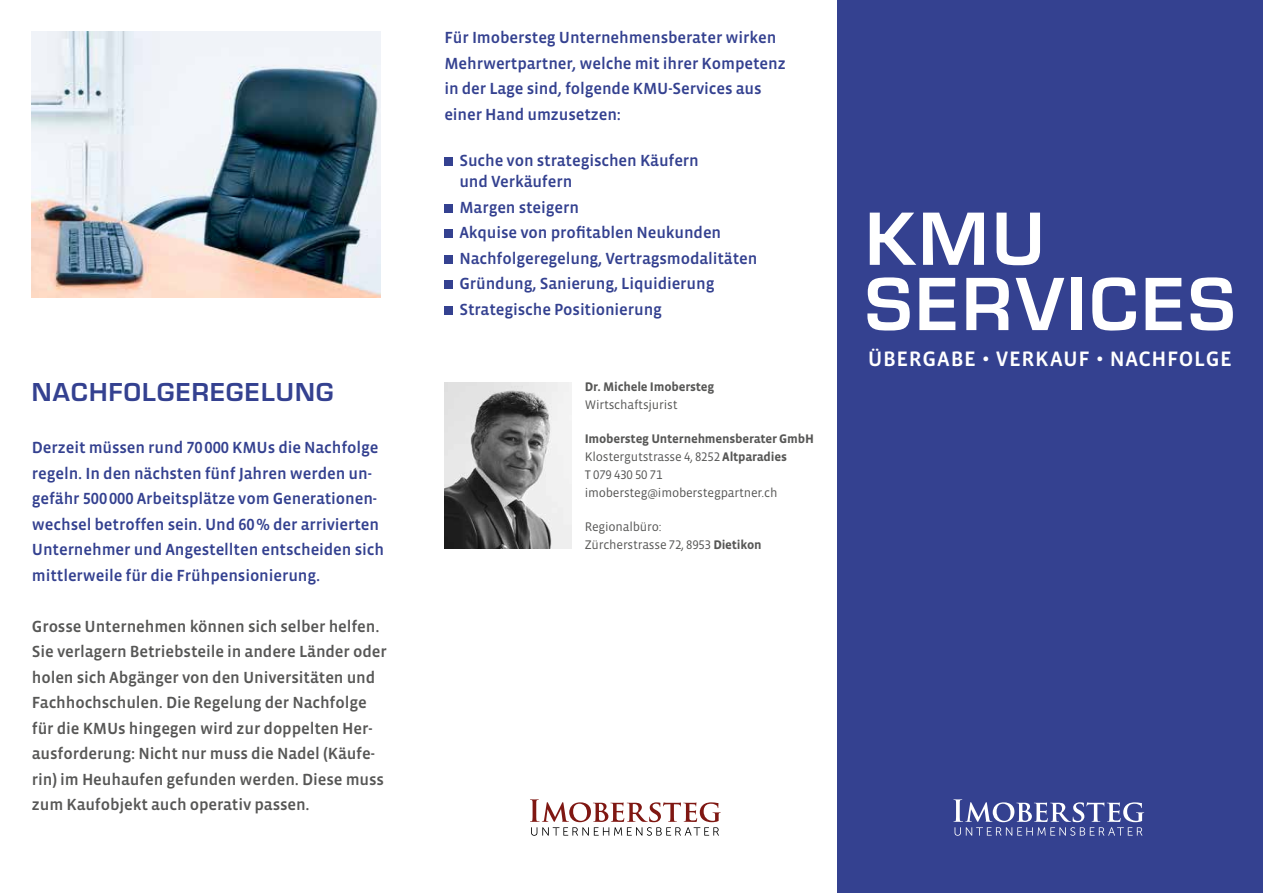
<style>
.page{position:relative;width:1263px;height:893px;background:#fff}
.page>*{position:absolute;margin:0;border:0;box-sizing:border-box;transform-origin:0 0}
.t1{font:600 69.6px/65.2px "Eurostile LT Std";letter-spacing:.05em;color:#fff}
.t2{font:600 24px "Eurostile LT Std";letter-spacing:.05em;color:#344190}
.t3{font:500 21.45px "Vista Sans OTCE";letter-spacing:.03em;color:#fff}
.t4{font:500 16.5px/25.5px "Vista Sans OTCE";letter-spacing:-.01em;color:#344190}
.t5{font:500 16.5px/25.5px "Vista Sans OTCE";letter-spacing:-.01em;color:#575756}
.t6{font:12.75px/18px "Vista Sans OTCE";letter-spacing:-.015em;color:#575756}
.t7{font:700 12.75px "Vista Sans OTCE";letter-spacing:-.015em;color:#575756}
.s1{font-weight:700}
</style>
<div class="page">
<div style="left:838px;top:0;width:425px;height:893px;background:#344190"></div>
<img style="left:444px;top:383px;width:128px;height:166px">
<svg style="left:530px;top:799px;width:191px;height:37px"></svg>
<svg style="left:953px;top:799px;width:191px;height:37px"></svg>
<img style="left:32px;top:32px;width:349px;height:266px">
<div style="left:444px;top:157px;width:9px;height:9px;background:#344190"></div>
<div style="left:444px;top:204px;width:9px;height:9px;background:#344190"></div>
<div style="left:444px;top:229px;width:9px;height:9px;background:#344190"></div>
<div style="left:444px;top:255px;width:9px;height:9px;background:#344190"></div>
<div style="left:444px;top:280px;width:9px;height:9px;background:#344190"></div>
<div style="left:444px;top:306px;width:9px;height:9px;background:#344190"></div>
<h2 class="t2" style="left:32px;top:377px;width:303px">NACHFOLGEREGELUNG</h2>
<p class="t4" style="left:32px;top:435px;width:354px">Derzeit müssen rund 70000 KMUs die Nachfolge regeln. In den nächsten fünf Jahren werden un&shy;gefähr 500000 Arbeitsplätze vom Generationen&shy;wechsel betroffen sein. Und 60% der arrivierten Unternehmer und Angestellten entscheiden sich mittlerweile für die Frühpensionierung.</p>
<p class="t5" style="left:32px;top:613px;width:356px">Grosse Unternehmen können sich selber helfen.<br>Sie verlagern Betriebsteile in andere Länder oder holen sich Abgänger von den Universitäten und Fachhochschulen. Die Regelung der Nachfolge für die KMUs hingegen wird zur doppelten Her&shy;ausforderung: Nicht nur muss die Nadel (Käufe&shy;rin) im Heuhaufen gefunden werden. Diese muss zum Kaufobjekt auch operativ passen.</p>
<p class="t4" style="left:444px;top:25px;width:343px">Für Imobersteg Unternehmensberater wirken Mehrwertpartner, welche mit ihrer Kompetenz in der Lage sind, folgende KMU-Services aus einer Hand umzusetzen:</p>
<p class="t4" style="left:459px;top:150px;width:241px;line-height:21px">Suche von strategischen Käufern und Verkäufern</p>
<p class="t4" style="left:459px;top:194px;width:299px">Margen steigern<br>Akquise von profitablen Neukunden<br>Nachfolgeregelung, Vertragsmodalitäten<br>Gründung, Sanierung, Liquidierung<br>Strategische Positionierung</p>
<p class="t7" style="left:585px;top:380px;width:131px">Dr. Michele Imobersteg</p>
<p class="t6" style="left:585px;top:396px;width:94px">Wirtschaftsjurist</p>
<p class="t6" style="left:585px;top:429px;width:231px"><span class="s1">Imobersteg Unternehmensberater GmbH<br></span>Klostergutstrasse 4, 8252 <span class="s1">Altparadies<br></span>T 079 430 50 71 imobersteg@imoberstegpartner.ch</p>
<p class="t6" style="left:585px;top:517px;width:179px">Regionalbüro:<br>Zürcherstrasse 72, 8953 <span class="s1">Dietikon</span></p>
<h1 class="t1" style="left:865px;top:206px;width:371px">KMU<br>SERVICES</h1>
<h3 class="t3" style="left:868px;top:347px;width:366px">ÜBERGABE • VERKAUF • NACHFOLGE</h3>
</div>
